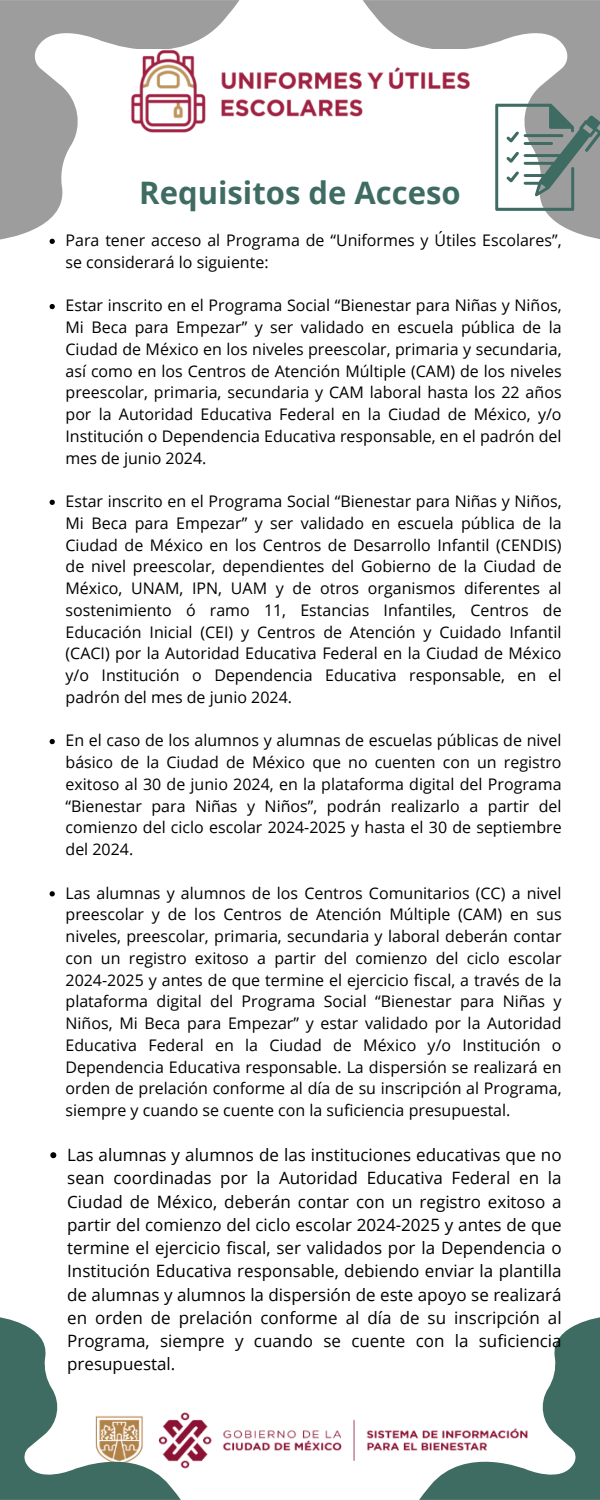
<style>
.page{position:relative;width:600px;height:1500px;background:#fff}
.page>*{position:absolute;margin:0;border:0;box-sizing:border-box;transform-origin:0 0}
.t1{font:700 31px "Open Sans";color:#3f6c62}
.t2{font:17px/23.2px "Open Sans";color:#000;text-align:justify}
.t3{font:16px/21.8px "Open Sans";color:#000;text-align:justify}
</style>
<div class="page">
<img style="left:181px;top:1412px;width:238px;height:57px">
<svg style="left:0;top:1317px;width:181px;height:183px"></svg>
<svg style="left:419px;top:1317px;width:181px;height:183px"></svg>
<svg style="left:50px;top:239px;width:5px;height:5px"></svg>
<svg style="left:50px;top:304px;width:5px;height:5px"></svg>
<svg style="left:50px;top:500px;width:5px;height:5px"></svg>
<svg style="left:50px;top:739px;width:5px;height:5px"></svg>
<svg style="left:50px;top:891px;width:5px;height:5px"></svg>
<svg style="left:50px;top:1152px;width:6px;height:6px"></svg>
<svg style="left:0;top:0;width:240px;height:239px"></svg>
<svg style="left:363px;top:0;width:237px;height:239px"></svg>
<svg style="left:495px;top:104px;width:105px;height:107px"></svg>
<img style="left:131px;top:50px;width:338px;height:84px">
<p class="t1" style="left:139px;top:171px;width:323px">Requisitos de Acceso</p>
<p class="t3" style="left:66px;top:229px;width:498px">Para tener acceso al Programa de “Uniformes y Útiles Escolares”, se considerará lo siguiente:</p>
<p class="t3" style="left:66px;top:294px;width:498px">Estar inscrito en el Programa Social “Bienestar para Niñas y Niños, Mi Beca para Empezar” y ser validado en escuela pública de la Ciudad de México en los niveles preescolar, primaria y secundaria, así como en los Centros de Atención Múltiple (CAM) de los niveles preescolar, primaria, secundaria y CAM laboral hasta los 22 años por la Autoridad Educativa Federal en la Ciudad de México, y/o Institución o Dependencia Educativa responsable, en el padrón del mes de junio 2024.</p>
<h1 class="t3" style="left:66px;top:490px;width:498px">Estar inscrito en el Programa Social “Bienestar para Niñas y Niños, Mi Beca para Empezar” y ser validado en escuela pública de la Ciudad de México en los Centros de Desarrollo Infantil (CENDIS) de nivel preescolar, dependientes del Gobierno de la Ciudad de México, UNAM, IPN, UAM y de otros organismos diferentes al sostenimiento ó ramo 11, Estancias Infantiles, Centros de Educación Inicial (CEI) y Centros de Atención y Cuidado Infantil (CACI) por la Autoridad Educativa Federal en la Ciudad de México y/o Institución o Dependencia Educativa responsable, en el padrón del mes de junio 2024.</h1>
<p class="t3" style="left:66px;top:729px;width:498px">En el caso de los alumnos y alumnas de escuelas públicas de nivel básico de la Ciudad de México que no cuenten con un registro exitoso al 30 de junio 2024, en la plataforma digital del Programa “Bienestar para Niñas y Niños”, podrán realizarlo a partir del comienzo del ciclo escolar 2024-2025 y hasta el 30 de septiembre del 2024.</p>
<p class="t3" style="left:66px;top:882px;width:498px">Las alumnas y alumnos de los Centros Comunitarios (CC) a nivel preescolar y de los Centros de Atención Múltiple (CAM) en sus niveles, preescolar, primaria, secundaria y laboral deberán contar con un registro exitoso a partir del comienzo del ciclo escolar 2024-2025 y antes de que termine el ejercicio fiscal, a través de la plataforma digital del Programa Social “Bienestar para Niñas y Niños, Mi Beca para Empezar” y estar validado por la Autoridad Educativa Federal en la Ciudad de México y/o Institución o Dependencia Educativa responsable. La dispersión se realizará en orden de prelación conforme al día de su inscripción al Programa, siempre y cuando se cuente con la suficiencia presupuestal.</p>
<p class="t2" style="left:67px;top:1143px;width:496px">Las alumnas y alumnos de las instituciones educativas que no sean coordinadas por la Autoridad Educativa Federal en la Ciudad de México, deberán contar con un registro exitoso a partir del comienzo del ciclo escolar 2024-2025 y antes de que termine el ejercicio fiscal, ser validados por la Dependencia o Institución Educativa responsable, debiendo enviar la plantilla de alumnas y alumnos la dispersión de este apoyo se realizará en orden de prelación conforme al día de su inscripción al Programa, siempre y cuando se cuente con la suficiencia presupuestal.</p>
</div>
